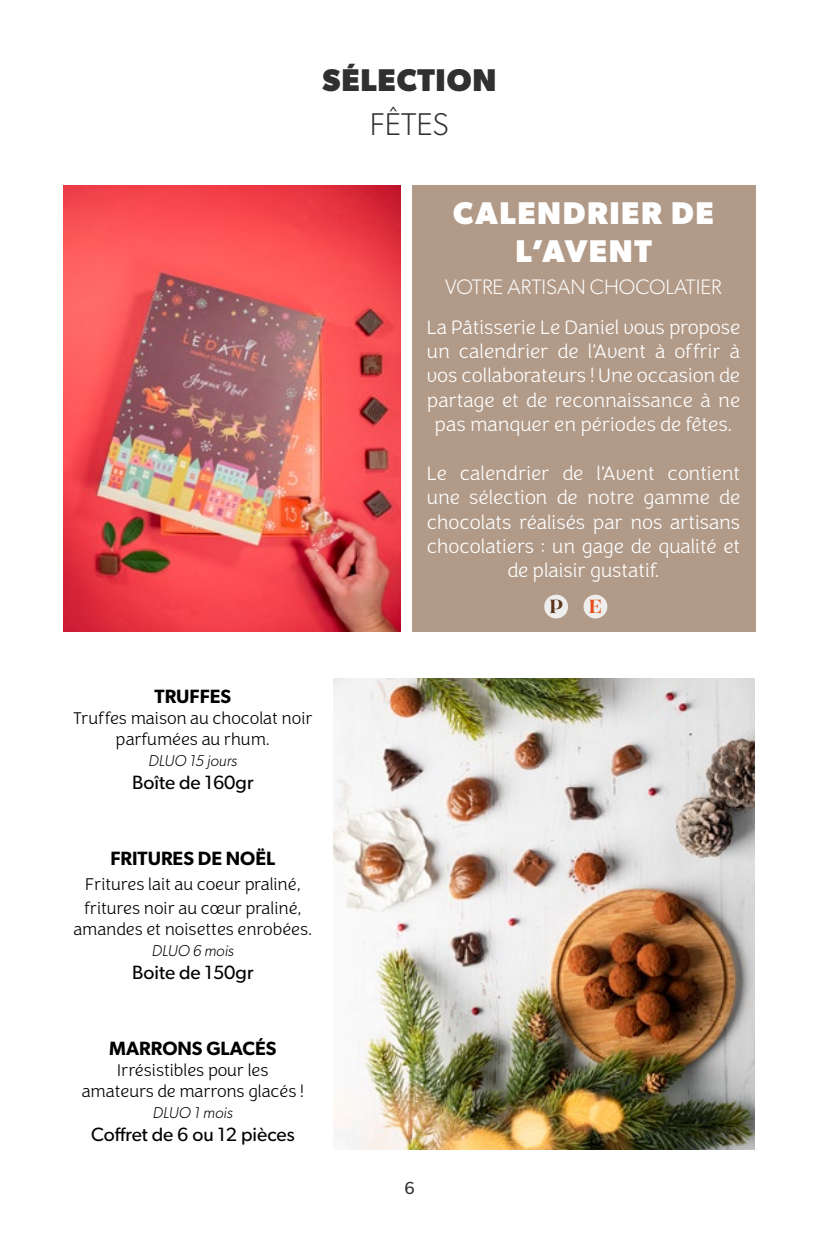
<style>
.page{position:relative;width:819px;height:1241px;background:#fff}
.page>*{position:absolute;margin:0;border:0;box-sizing:border-box;transform-origin:0 0}
.t1{font:700 31.5px/37.8px "Gibson";letter-spacing:.05em;color:#fff;text-align:center}
.t2{font:700 31.5px "Gibson";letter-spacing:.025em;color:#303031}
.t3{font:300 31.5px "Gibson";color:#303031}
.t4{font:300 21px "Gibson";color:#fff}
.t5{font:700 21px "Tenez";color:#5b351b}
.t6{font:200 20.12px/24.2px "Congenial";color:#fff;text-align:center}
.t7{font:19.25px "Gibson";color:#000}
.t8{font:600 19.25px "Gibson";color:#000}
.t9{font:200 17.5px/21px "Congenial";color:#000;text-align:center}
.t10{font:17.5px "Gibson";color:#303031}
.t11{font:italic 300 15.75px "Gibson";color:#000}
.s1{color:#e94e1b}
</style>
<div class="page">
<img style="left:64px;top:186px;width:336px;height:445px">
<div style="left:412px;top:185px;width:343px;height:446px;background:#b19a88"></div>
<div style="left:544px;top:594px;width:24px;height:24px;background:#eee;border-radius:50%"></div>
<div style="left:583px;top:594px;width:24px;height:24px;background:#eee;border-radius:50%"></div>
<img style="left:333px;top:678px;width:421px;height:471px">
<h1 class="t2" style="left:322px;top:61px;width:175px">SÉLECTION</h1>
<h1 class="t3" style="left:370px;top:105px;width:81px">FÊTES</h1>
<h1 class="t1" style="left:453px;top:194px;width:262px">CALENDRIER DE<br>L’AVENT</h1>
<p class="t4" style="left:445px;top:274px;width:278px">VOTRE ARTISAN CHOCOLATIER</p>
<p class="t6" style="left:427px;top:315px;width:315px">La Pâtisserie Le Daniel vous propose un calendrier de l’Avent à offrir à vos collaborateurs ! Une occasion de partage et de reconnaissance à ne pas manquer en périodes de fêtes.</p>
<p class="t6" style="left:427px;top:461px;width:315px">Le calendrier de l’Avent contient une sélection de notre gamme de chocolats réalisés par nos artisans chocolatiers : un gage de qualité et de plaisir gustatif.</p>
<p class="t5" style="left:549px;top:591px;width:55px">P <span class="s1">E</span></p>
<p class="t8" style="left:155px;top:685px;width:78px">TRUFFES</p>
<p class="t9" style="left:73px;top:708px;width:241px">Truffes maison au chocolat noir parfumées au rhum.</p>
<p class="t11" style="left:148px;top:751px;width:90px">DLUO 15 jours</p>
<p class="t7" style="left:132px;top:770px;width:123px">Boîte de 160gr</p>
<p class="t8" style="left:110px;top:846px;width:166px">FRITURES DE NOËL</p>
<p class="t9" style="left:84px;top:871px;width:219px;line-height:24.5px;text-align:left">Fritures lait au coeur praliné, fritures noir au cœur praliné,</p>
<p class="t9" style="left:73px;top:918px;width:240px">amandes et noisettes enrobées.</p>
<p class="t11" style="left:152px;top:941px;width:84px">DLUO 6 mois</p>
<p class="t7" style="left:132px;top:960px;width:123px">Boite de 150gr</p>
<p class="t8" style="left:109px;top:1036px;width:169px">MARRONS GLACÉS</p>
<p class="t9" style="left:82px;top:1059px;width:223px">Irrésistibles pour les amateurs de marrons glacés !</p>
<p class="t11" style="left:153px;top:1102px;width:81px">DLUO 1 mois</p>
<p class="t7" style="left:91px;top:1122px;width:205px">Coffret de 6 ou 12 pièces</p>
<p class="t10" style="left:404px;top:1177px;width:12px">6</p>
</div>
